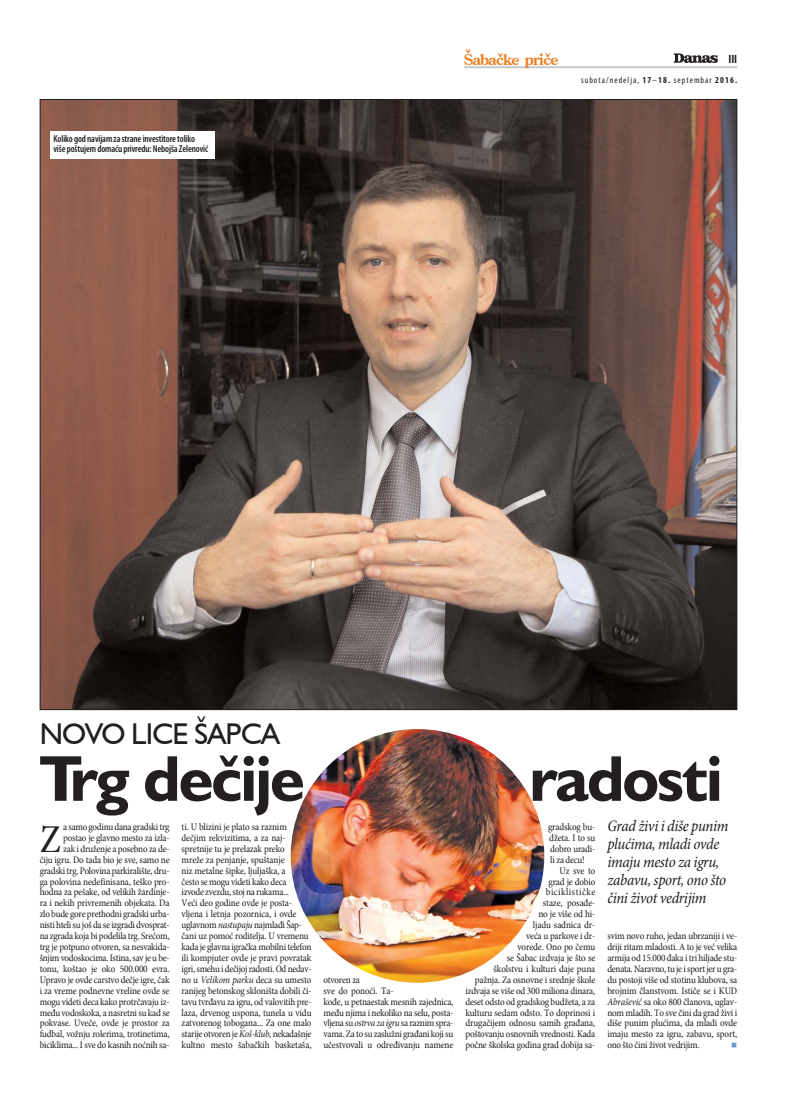
<style>
.page{position:relative;width:794px;height:1098px;background:#fff}
.page>*{position:absolute;margin:0;border:0;box-sizing:border-box;transform-origin:0 0}
.t1{font:700 65px "Humanist 521";letter-spacing:-.025em;color:#231f20}
.t2{font:40px "Minion YU Pro Cond";color:#231f20}
.t3{font:30px "Humanist 521";letter-spacing:-.025em;color:#231f20}
.t4{font:italic 16px/18px "Minion YU Pro Cond";letter-spacing:-.02em;color:#231f20}
.t5{font:700 15px "Centurion Old Bold YU";letter-spacing:-.03em;color:#ed7f20}
.t6{font:700 12px "Myriad YU Pro Cond";color:#231f20}
.t7{font:10px/10.9px "Minion YU Pro Cond";letter-spacing:-.02em;color:#231f20;text-align:right}
.t8{font:700 10px/10px "Myriad YU Pro Light Cond";letter-spacing:-.01em;color:#231f20}
.t9{font:9px "Myriad YU Pro Cond";letter-spacing:.115em;color:#231f20}
.s1{font-weight:700}
.s2{font-style:italic}
</style>
<div class="page">
<hr style="left:464px;top:66px;width:273px;height:2px;background:#c6c8ca">
<svg style="left:674px;top:53px;width:44px;height:10px"></svg>
<img style="left:42px;top:101px;width:693px;height:606px">
<img style="left:291px;top:728px;width:253px;height:254px;border-radius:50%">
<div style="left:50px;top:132px;width:165px;height:27px;background:#fff"></div>
<p class="t8" style="left:53px;top:134px;width:156px">Koliko god navijam za strane investitore toliko vi{e po{tujem doma}u privredu: Neboj{a Zelenovi}</p>
<h3 class="t5" style="left:464px;top:53px;width:95px">[aba~ke pri~e</h3>
<p class="t6" style="left:728px;top:55px;width:10px">III</p>
<p class="t9" style="left:581px;top:77px;width:158px">subota/nedelja, <span class="s1">17</span>–<span class="s1">18.</span> septembar <span class="s1">2016.</span></p>
<h3 class="t3" style="left:40px;top:714px;width:241px">NOVO LICE [APCA</h3>
<h1 class="t1" style="left:40px;top:738px;width:266px">Trg de~ije</h1>
<h1 class="t1" style="left:529px;top:738px;width:195px">radosti</h1>
<p class="t7" style="left:40px;top:822px;width:131px">a samo godinu dana gradski trg postao je glavno mesto za izla-<br>zak i dru`enje a posebno za de-<br>~iju igru. Do tada bio je sve, samo ne gradski trg. Polovina parkirali{te, dru&shy;ga polovina nedefinisana, te{ko pro&shy;hodna za pe{ake, od velikih `ardinje&shy;ra i nekih privremenih objekata. Da zlo bude gore prethodni gradski urba&shy;nisti hteli su jo{ da se izgradi dvosprat&shy;na zgrada koja bi podelila trg. Sre}om, trg je potpuno otvoren, sa nesvakida-{njim vodoskocima. Istina, sav je u be&shy;tonu, ko{tao je oko 500.000 evra.<br>Upravo je ovde carstvo de~je igre, ~ak i za vreme podnevne vreline ovde se mogu videti deca kako protr~avaju iz&shy;me|u vodoskoka, a nasretni su kad se pokvase. Uve~e, ovde je prostor za fudbal, vo`nju rolerima, trotinetima, biciklima... I sve do kasnih no}nih sa-</p>
<p class="t7" style="left:182px;top:822px;width:131px;text-align:left">ti. U blizini je plato sa raznim de~jim rekvizitima, a za naj&shy;spretnije tu je prelazak preko<br>mre`e za penjanje, spu{tanje<br>niz metalne {ipke, ljulja{ka, a<br>~esto se mogu videti kako deca<br>izvode zvezdu, stoj na rukama...<br>Ve}i deo godine ovde je posta&shy;vljena i letnja pozornica, i ovde uglavnom <span class="s2">nastupaju</span>najmla|i [ap-~ani uz pomo} roditelja. U vremenu kada je glavna igra~ka mobilni telefon ili kompjuter ovde je pravi povratak igri, smehu i de~ijoj radosti. Od nedav&shy;no u <span class="s2">Velikom parku</span> deca su umesto ranijeg betonskog skloni{ta dobili ~i&shy;tavu tvr|avu za igru, od valovitih pre&shy;laza, drvenog uspona, tunela u vidu zatvorenog tobogana... Za one malo starije otvoren je <span class="s2">Ko{-klub</span>, nekada{nje kultno mesto {aba~kih basketa{a,</p>
<h2 class="t2" style="left:40px;top:822px;width:22px">Z</h2>
<p class="t7" style="left:323px;top:974px;width:131px;text-align:left">otvoren za<br>sve do pono}i. Ta-<br>ko|e, u petnaestak mesnih zajednica, me|u njima i nekoliko na selu, posta&shy;vljena su <span class="s2">ostrva za igru</span>sa raznim spra&shy;vama. Za to su zaslu`ni gra|ani koji su u~estvovali u odre|ivanju namene</p>
<p class="t7" style="left:548px;top:822px;width:49px;text-align:justify">gradskog bu&shy;d`eta. I to su dobro uradi&shy;li za decu!</p>
<p class="t7" style="left:465px;top:865px;width:131px">Uz sve to<br>grad je dobio<br>biciklisti~ke<br>staze, posa|e-<br>no je vi{e od hi-<br>ljadu sadnica dr-<br>ve}a u parkove i dr-<br>vorede. Ono po ~emu<br>se [abac izdvaja je {to se<br>{kolstvu i kulturi daje puna<br>pa`nja. Za osnovne i srednje {kole izdvaja se vi{e od 300 miliona dinara, deset odsto od gradskog bud`eta, a za kulturu sedam odsto. To doprinosi i druga~ijem odnosu samih gra|ana, po{tovanju osnovnih vrednosti. Kada po~ne {kolska godina grad dobija sa-</p>
<h3 class="t4" style="left:607px;top:817px;width:122px">Grad `ivi i di{e punim plu}ima, mladi ovde imaju mesto za igru, zabavu, sport, ono {to ~ini `ivot vedrijim</h3>
<p class="t7" style="left:607px;top:931px;width:131px;text-align:justify">svim novo ruho, jedan ubrzaniji i ve&shy;driji ritam mladosti. A to je ve} velika armija od 15.000 |aka i tri hiljade stu&shy;denata. Naravno, tu je i sport jer u gra&shy;du postoji vi{e od stotinu klubova, sa brojnim ~lanstvom. Isti~e se i KUD <span class="s2">Abra{evi}</span> sa oko 800 ~lanova, uglav&shy;nom mladih. To sve ~ini da grad `ivi i di{e punim plu}ima, da mladi ovde imaju mesto za igru, zabavu, sport, ono {to ~ini `ivot vedrijim.</p>
</div>
